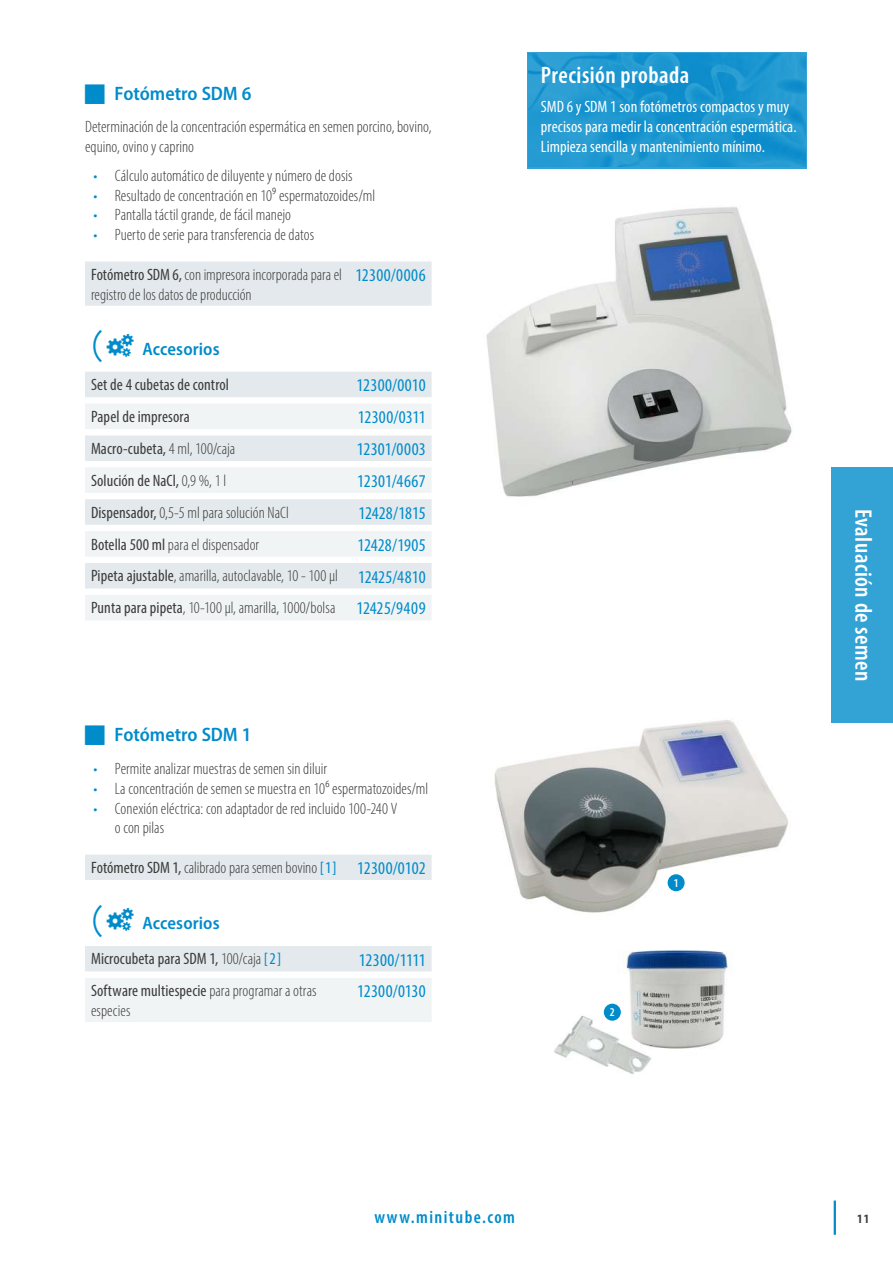
<style>
.page{position:relative;width:893px;height:1263px;background:#fff}
.page>*{position:absolute;margin:0;border:0;box-sizing:border-box;transform-origin:0 0}
.t1{font:600 condensed 24px "Myriad Pro";letter-spacing:.02em;color:#fff}
.t2{font:600 semi-condensed 19.5px "Myriad Pro";color:#008bcb}
.t3{font:condensed 18px "Myriad Pro";color:#008bcb}
.t4{font:600 semi-condensed 18px "Myriad Pro";letter-spacing:.005em;color:#008bcb}
.t5{font:600 condensed 18px "Myriad Pro";letter-spacing:.08em;color:#008bcb}
.t6{font:condensed 18px "Myriad Pro";letter-spacing:.03em;color:#008bcb}
.t7{font:condensed 18px "Myriad Pro";letter-spacing:-.025em;color:#008bcb}
.t8{font:300 condensed 16.5px/19.8px "Myriad Pro";color:#3c3c3b}
.t9{font:condensed 16.5px/19.8px "Myriad Pro";letter-spacing:.005em;color:#fff}
.t10{font:condensed 16.5px "Myriad Pro";letter-spacing:.005em;color:#3c3c3b}
.t11{font:700 condensed 12.75px "Myriad Pro";color:#3c3c3b}
.t12{font:600 condensed 12px "Myriad Pro";color:#fff}
.s1{color:#008bcb}
.s2{font-weight:400}
.s3{font-family:"MS Gothic";font-weight:400;font-stretch:normal;font-size:36px}
.s4{font-weight:300}
.s5{font-weight:400;font-size:18px;color:#008bcb}
.s6{font-weight:400;color:#008bcb}
</style>
<div class="page">
<hr style="left:834px;top:1200px;width:2px;height:35px;background:#008bcb">
<div style="left:831px;top:468px;width:62px;height:255px;background:#33a2d5"></div>
<svg style="left:527px;top:52px;width:280px;height:116px;background:#1f97d0"></svg>
<div style="left:85px;top:261px;width:347px;height:45px;background:#e3e9ec"></div>
<div style="left:85px;top:372px;width:347px;height:25px;background:#e3e9ec"></div>
<svg style="left:85px;top:404px;width:347px;height:476px"></svg>
<svg style="left:85px;top:946px;width:347px;height:76px;fill:#f0f4f5"></svg>
<img style="left:486px;top:207px;width:306px;height:290px">
<img style="left:494px;top:720px;width:295px;height:193px">
<img style="left:554px;top:950px;width:177px;height:125px">
<div style="left:604px;top:1004px;width:17px;height:17px;background:#008bcb;border-radius:50%"></div>
<div style="left:668px;top:874px;width:17px;height:17px;background:#008bcb;border-radius:50%"></div>
<svg style="left:85px;top:725px;width:20px;height:20px"></svg>
<p class="t2" style="left:114px;top:81px;width:139px">Fotómetro SDM 6</p>
<p class="t8" style="left:85px;top:117px;width:348px">Determinación de la concentración espermática en semen porcino, bovino, equino, ovino y caprino</p>
<p class="t8" style="left:94px;top:165px;width:261px"><span class="s1">•</span> Cálculo automático de diluyente y número de dosis</p>
<p class="t8" style="left:94px;top:185px;width:283px"><span class="s1">•</span> Resultado de concentración en 10⁹ espermatozoides/ml</p>
<p class="t8" style="left:94px;top:205px;width:199px"><span class="s1">•</span> Pantalla táctil grande, de fácil manejo</p>
<p class="t8" style="left:94px;top:225px;width:222px"><span class="s1">•</span> Puerto de serie para transferencia de datos</p>
<p class="t8" style="left:91px;top:264px;width:252px"><span class="s2">Fotómetro SDM 6,</span> con impresora incorporada para el registro de los datos de producción</p>
<p class="t6" style="left:355px;top:264px;width:72px">12300/0006</p>
<p class="t4" style="left:85px;top:337px;width:136px"><span class="s3">(</span> Accesorios</p>
<p class="t10" style="left:91px;top:375px;width:140px">Set de 4 cubetas de control</p>
<p class="t3" style="left:357px;top:374px;width:70px">12300/0010</p>
<p class="t10" style="left:91px;top:406px;width:100px">Papel de impresora</p>
<p class="t3" style="left:358px;top:406px;width:69px">12300/0311</p>
<p class="t10" style="left:91px;top:438px;width:146px">Macro-cubeta, <span class="s4">4 ml, 100/caja</span></p>
<p class="t3" style="left:357px;top:438px;width:70px">12301/0003</p>
<p class="t10" style="left:91px;top:470px;width:137px">Solución de NaCl, <span class="s4">0,9 %, 1 l</span></p>
<p class="t3" style="left:357px;top:470px;width:70px">12301/4667</p>
<p class="t8" style="left:91px;top:502px;width:199px"><span class="s2">Dispensador,</span> 0,5-5 ml para solución NaCl</p>
<p class="t3" style="left:359px;top:502px;width:69px">12428/1815</p>
<p class="t8" style="left:91px;top:534px;width:170px"><span class="s2">Botella 500 ml</span> para el dispensador</p>
<p class="t3" style="left:358px;top:534px;width:69px">12428/1905</p>
<p class="t8" style="left:91px;top:560px;width:336px;line-height:32px"><span class="s2">Pipeta ajustable</span>, amarilla, autoclavable, 10 - 100 μl <span class="s5">12425/4810<br></span><span class="s2">Punta para pipeta</span>, 10-100 μl, amarilla, 1000/bolsa <span class="s5">12425/9409</span></p>
<p class="t2" style="left:114px;top:723px;width:139px">Fotómetro SDM 1</p>
<p class="t8" style="left:94px;top:758px;width:235px"><span class="s1">•</span> Permite analizar muestras de semen sin diluir</p>
<p class="t8" style="left:94px;top:778px;width:336px"><span class="s1">•</span> La concentración de semen se muestra en 10⁶ espermatozoides/ml</p>
<p class="t8" style="left:115px;top:798px;width:284px;text-indent:-21px"><span class="s1">•</span> Conexión eléctrica: con adaptador de red incluido 100-240 V o con pilas</p>
<p class="t8" style="left:91px;top:857px;width:336px"><span class="s2">Fotómetro SDM 1,</span> calibrado para semen bovino <span class="s6">[1]</span> <span class="s5">12300/0102</span></p>
<p class="t4" style="left:85px;top:912px;width:136px"><span class="s3">(</span> Accesorios</p>
<p class="t10" style="left:91px;top:949px;width:192px">Microcubeta para SDM 1, <span class="s4">100/caja</span> <span class="s1">[2]</span></p>
<p class="t7" style="left:359px;top:949px;width:68px">12300/1111</p>
<p class="t8" style="left:91px;top:981px;width:227px"><span class="s2">Software multiespecie</span> para programar a otras especies</p>
<p class="t3" style="left:357px;top:981px;width:70px">12300/0130</p>
<h1 class="t1" style="left:541px;top:61px;width:150px">Precisión probada</h1>
<p class="t9" style="left:541px;top:97px;width:257px">SMD 6 y SDM 1 son fotómetros compactos y muy precisos para medir la concentración espermática.<br>Limpieza sencilla y mantenimiento mínimo.</p>
<p class="t12" style="left:610px;top:1004px;width:6px">2</p>
<p class="t12" style="left:674px;top:875px;width:6px">1</p>
<h1 class="t1" style="left:878px;top:509px;width:174px;rotate:90deg">Evaluación de semen</h1>
<p class="t5" style="left:374px;top:1205px;width:142px">www.minitube.com</p>
<p class="t11" style="left:857px;top:1211px;width:13px">11</p>
</div>
